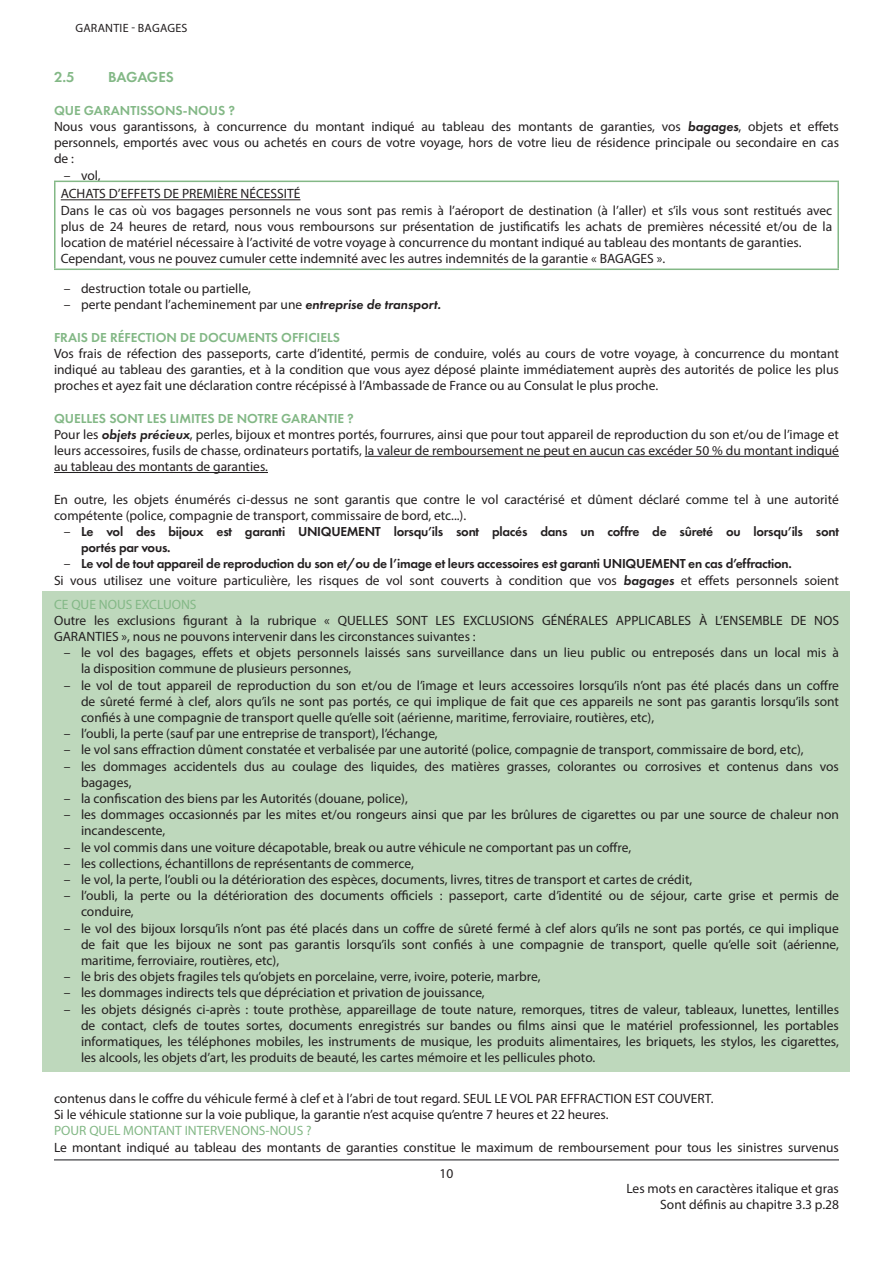
<style>
.page{position:relative;width:893px;height:1263px;background:#fff}
.page>*{position:absolute;margin:0;border:0;box-sizing:border-box;transform-origin:0 0}
.t1{font:600 15px "Futura PT";letter-spacing:-.01em;color:#83b886}
.t2{font:13.5px/16.2px "Myriad Pro";color:#231f20;text-align:justify}
.t3{font:600 13.5px/16.2px "Futura PT";letter-spacing:-.02em;color:#231f20}
.t4{font:600 13.5px "Futura PT";color:#83b886}
.t5{font:13.5px "Myriad Pro";color:#83b886}
.t6{font:12px "Myriad Pro";letter-spacing:.02em;color:#231f20}
.s1{font-family:"Futura PT";font-weight:600;font-style:italic}
.s2{font-family:"Myriad Pro";font-weight:400}
</style>
<div class="page">
<hr style="left:54px;top:1159px;width:785px;height:1px;background:#636366">
<hr style="left:365px;top:456px;width:474px;height:1px;background:#231f20">
<hr style="left:54px;top:472px;width:214px;height:1px;background:#231f20">
<hr style="left:54px;top:181px;width:785px;height:1px;background:#83b886">
<hr style="left:54px;top:182px;width:2px;height:87px;background:#83b886">
<hr style="left:837px;top:182px;width:2px;height:87px;background:#83b886">
<hr style="left:54px;top:269px;width:785px;height:1px;background:#83b886">
<hr style="left:61px;top:199px;width:239px;height:1px;background:#231f20">
<div style="left:43px;top:591px;width:807px;height:481px;background:#bed8bc"></div>
<p class="t6" style="left:75px;top:21px;width:114px">GARANTIE - BAGAGES</p>
<p class="t1" style="left:54px;top:68px;width:22px">2.5</p>
<p class="t1" style="left:108px;top:68px;width:67px">BAGAGES</p>
<p class="t4" style="left:54px;top:102px;width:183px">QUE GARANTISSONS-NOUS ?</p>
<p class="t2" style="left:54px;top:118px;width:787px">Nous vous garantissons, à concurrence du montant indiqué au tableau des montants de garanties, vos <span class="s1">bagages</span>, objets et effets personnels, emportés avec vous ou achetés en cours de votre voyage, hors de votre lieu de résidence principale ou secondaire en cas de :</p>
<p class="t2" style="left:64px;top:167px;width:38px">– vol,</p>
<p class="t2" style="left:61px;top:186px;width:241px">ACHATS D’EFFETS DE PREMIÈRE NÉCESSITÉ</p>
<p class="t2" style="left:61px;top:202px;width:773px">Dans le cas où vos bagages personnels ne vous sont pas remis à l’aéroport de destination (à l’aller) et s’ils vous sont restitués avec plus de 24 heures de retard, nous vous remboursons sur présentation de justificatifs les achats de premières nécessité et/ou de la location de matériel nécessaire à l’activité de votre voyage à concurrence du montant indiqué au tableau des montants de garanties.</p>
<p class="t2" style="left:61px;top:250px;width:606px">Cependant, vous ne pouvez cumuler cette indemnité avec les autres indemnités de la garantie « BAGAGES ».</p>
<p class="t2" style="left:64px;top:280px;width:189px">– destruction totale ou partielle,</p>
<p class="t2" style="left:64px;top:296px;width:378px">– perte pendant l’acheminement par une <span class="s1">entreprise de transport.</span></p>
<p class="t4" style="left:54px;top:329px;width:287px">FRAIS DE RÉFECTION DE DOCUMENTS OFFICIELS</p>
<p class="t2" style="left:54px;top:345px;width:786px">Vos frais de réfection des passeports, carte d’identité, permis de conduire, volés au cours de votre voyage, à concurrence du montant indiqué au tableau des garanties, et à la condition que vous ayez déposé plainte immédiatement auprès des autorités de police les plus proches et ayez fait une déclaration contre récépissé à l’Ambassade de France ou au Consulat le plus proche.</p>
<p class="t4" style="left:54px;top:410px;width:301px">QUELLES SONT LES LIMITES DE NOTRE GARANTIE ?</p>
<p class="t2" style="left:54px;top:426px;width:786px">Pour les <span class="s1">objets précieux</span>, perles, bijoux et montres portés, fourrures, ainsi que pour tout appareil de reproduction du son et/ou de l’image et leurs accessoires, fusils de chasse, ordinateurs portatifs, la valeur de remboursement ne peut en aucun cas excéder 50 % du montant indiqué au tableau des montants de garanties.</p>
<p class="t2" style="left:54px;top:491px;width:786px">En outre, les objets énumérés ci-dessus ne sont garantis que contre le vol caractérisé et dûment déclaré comme tel à une autorité compétente (police, compagnie de transport, commissaire de bord, etc...).</p>
<p class="t3" style="left:81px;top:523px;width:759px;text-indent:-17px"><span class="s2">–</span> Le vol des bijoux est garanti UNIQUEMENT lorsqu’ils sont placés dans un coffre de sûreté ou lorsqu’ils sont portés par vous.</p>
<p class="t3" style="left:64px;top:556px;width:729px"><span class="s2">–</span> Le vol de tout appareil de reproduction du son et/ou de l’image et leurs accessoires est garanti UNIQUEMENT en cas d’effraction.</p>
<p class="t2" style="left:54px;top:572px;width:786px">Si vous utilisez une voiture particulière, les risques de vol sont couverts à condition que vos <span class="s1">bagages</span> et effets personnels soient</p>
<p class="t5" style="left:54px;top:596px;width:144px">CE QUE NOUS EXCLUONS</p>
<p class="t2" style="left:54px;top:612px;width:786px">Outre les exclusions figurant à la rubrique « QUELLES SONT LES EXCLUSIONS GÉNÉRALES APPLICABLES À L’ENSEMBLE DE NOS<br>GARANTIES », nous ne pouvons intervenir dans les circonstances suivantes :</p>
<p class="t2" style="left:81px;top:644px;width:759px;text-indent:-17px">– le vol des bagages, effets et objets personnels laissés sans surveillance dans un lieu public ou entreposés dans un local mis à la disposition commune de plusieurs personnes,</p>
<p class="t2" style="left:81px;top:677px;width:759px;text-indent:-17px">– le vol de tout appareil de reproduction du son et/ou de l’image et leurs accessoires lorsqu’ils n’ont pas été placés dans un coffre de sûreté fermé à clef, alors qu’ils ne sont pas portés, ce qui implique de fait que ces appareils ne sont pas garantis lorsqu’ils sont confiés à une compagnie de transport quelle qu’elle soit (aérienne, maritime, ferroviaire, routières, etc),</p>
<p class="t2" style="left:64px;top:725px;width:375px">– l’oubli, la perte (sauf par une entreprise de transport), l’échange,</p>
<p class="t2" style="left:64px;top:741px;width:741px">– le vol sans effraction dûment constatée et verbalisée par une autorité (police, compagnie de transport, commissaire de bord, etc),</p>
<p class="t2" style="left:81px;top:758px;width:759px;text-indent:-17px">– les dommages accidentels dus au coulage des liquides, des matières grasses, colorantes ou corrosives et contenus dans vos bagages,</p>
<p class="t2" style="left:64px;top:790px;width:345px">– la confiscation des biens par les Autorités (douane, police),</p>
<p class="t2" style="left:81px;top:806px;width:759px;text-indent:-17px">– les dommages occasionnés par les mites et/ou rongeurs ainsi que par les brûlures de cigarettes ou par une source de chaleur non incandescente,</p>
<p class="t2" style="left:64px;top:839px;width:569px">– le vol commis dans une voiture décapotable, break ou autre véhicule ne comportant pas un coffre,</p>
<p class="t2" style="left:64px;top:855px;width:351px">– les collections, échantillons de représentants de commerce,</p>
<p class="t2" style="left:64px;top:871px;width:630px">– le vol, la perte, l’oubli ou la détérioration des espèces, documents, livres, titres de transport et cartes de crédit,</p>
<p class="t2" style="left:81px;top:887px;width:759px;text-indent:-17px">– l’oubli, la perte ou la détérioration des documents officiels : passeport, carte d’identité ou de séjour, carte grise et permis de conduire,</p>
<p class="t2" style="left:81px;top:920px;width:759px;text-indent:-17px">– le vol des bijoux lorsqu’ils n’ont pas été placés dans un coffre de sûreté fermé à clef alors qu’ils ne sont pas portés, ce qui implique de fait que les bijoux ne sont pas garantis lorsqu’ils sont confiés à une compagnie de transport, quelle qu’elle soit (aérienne, maritime, ferroviaire, routières, etc),</p>
<p class="t2" style="left:64px;top:968px;width:478px">– le bris des objets fragiles tels qu’objets en porcelaine, verre, ivoire, poterie, marbre,</p>
<p class="t2" style="left:64px;top:984px;width:422px">– les dommages indirects tels que dépréciation et privation de jouissance,</p>
<p class="t2" style="left:81px;top:1001px;width:759px;text-indent:-17px">– les objets désignés ci-après : toute prothèse, appareillage de toute nature, remorques, titres de valeur, tableaux, lunettes, lentilles de contact, clefs de toutes sortes, documents enregistrés sur bandes ou films ainsi que le matériel professionnel, les portables informatiques, les téléphones mobiles, les instruments de musique, les produits alimentaires, les briquets, les stylos, les cigarettes, les alcools, les objets d’art, les produits de beauté, les cartes mémoire et les pellicules photo.</p>
<p class="t2" style="left:54px;top:1090px;width:661px">contenus dans le coffre du véhicule fermé à clef et à l’abri de tout regard. SEUL LE VOL PAR EFFRACTION EST COUVERT.</p>
<p class="t2" style="left:54px;top:1106px;width:556px">Si le véhicule stationne sur la voie publique, la garantie n’est acquise qu’entre 7 heures et 22 heures.</p>
<p class="t5" style="left:54px;top:1122px;width:259px">POUR QUEL MONTANT INTERVENONS-NOUS ?</p>
<p class="t2" style="left:54px;top:1139px;width:786px">Le montant indiqué au tableau des montants de garanties constitue le maximum de remboursement pour tous les sinistres survenus</p>
<p class="t2" style="left:440px;top:1165px;width:15px">10</p>
<p class="t2" style="left:626px;top:1180px;width:214px;text-align:right">Les mots en caractères italique et gras<br>Sont définis au chapitre 3.3 p.28</p>
</div>
